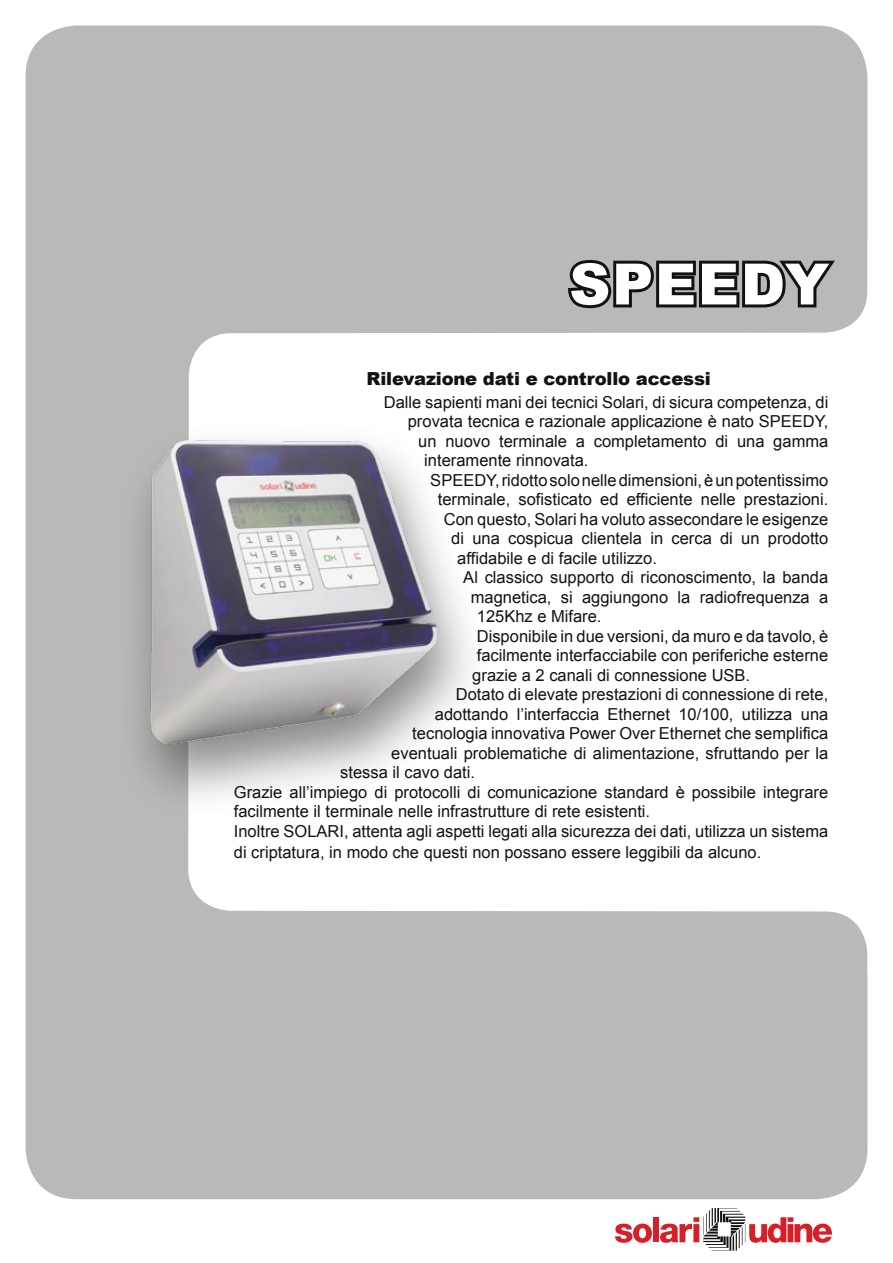
<style>
.page{position:relative;width:893px;height:1263px;background:#fff}
.page>*{position:absolute;margin:0;border:0;box-sizing:border-box;transform-origin:0 0}
.t1{font:900 57px "Arial";letter-spacing:.03em;color:#fff}
.t2{font:900 18px "Arial";letter-spacing:-.01em;color:#121212}
.testo_normale{font:16.5px/19.5px "Arial";color:#121212}
</style>
<div class="page">
<div style="left:26px;top:26px;width:841px;height:1173px;background:#b9bab8;border-radius:51px"></div>
<svg style="left:188px;top:202px;width:680px;height:808px;fill:#fff"></svg>
<svg style="left:615px;top:1223px;width:37px;height:20px"></svg>
<div style="left:653px;top:1217px;width:6px;height:25px;background:#d71f27"></div>
<svg style="left:660px;top:1208px;width:172px;height:42px"></svg>
<svg style="left:565px;top:256px;width:275px;height:55px"></svg>
<div style="left:105px;top:413px;width:394px;height:414px;background:#121212;opacity:.5"></div>
<img style="left:128px;top:425px;width:324px;height:335px">
<p class="t1" style="left:569px;top:252px;width:261px">SPEEDY</p>
<p class="t2" style="left:367px;top:368px;width:346px">Rilevazione dati e controllo accessi</p>
<p class="testo_normale" style="left:384px;top:392px;width:446px">Dalle sapienti mani dei tecnici Solari, di sicura competenza, di</p>
<p class="testo_normale" style="left:408px;top:412px;width:422px">provata tecnica e razionale applicazione è nato SPEEDY,</p>
<p class="testo_normale" style="left:418px;top:431px;width:411px">un nuovo terminale a completamento di una gamma</p>
<p class="testo_normale" style="left:424px;top:451px;width:166px">interamente rinnovata.</p>
<p class="testo_normale" style="left:430px;top:470px;width:399px">SPEEDY, ridotto solo nelle dimensioni, è un potentissimo</p>
<p class="testo_normale" style="left:438px;top:490px;width:392px">terminale, sofisticato ed efficiente nelle prestazioni.</p>
<p class="testo_normale" style="left:444px;top:509px;width:386px">Con questo, Solari ha voluto assecondare le esigenze</p>
<p class="testo_normale" style="left:451px;top:529px;width:379px">di una cospicua clientela in cerca di un prodotto</p>
<p class="testo_normale" style="left:457px;top:548px;width:201px">affidabile e di facile utilizzo.</p>
<p class="testo_normale" style="left:463px;top:568px;width:366px">Al classico supporto di riconoscimento, la banda</p>
<p class="testo_normale" style="left:471px;top:587px;width:359px">magnetica, si aggiungono la radiofrequenza a</p>
<p class="testo_normale" style="left:477px;top:607px;width:126px">125Khz e Mifare.</p>
<p class="testo_normale" style="left:472px;top:626px;width:357px;text-align:justify">Disponibile in due versioni, da muro e da tavolo, è facilmente interfacciabile con periferiche esterne grazie a 2 canali di connessione USB.</p>
<p class="testo_normale" style="left:456px;top:685px;width:374px">Dotato di elevate prestazioni di connessione di rete,</p>
<p class="testo_normale" style="left:435px;top:704px;width:395px">adottando l’interfaccia Ethernet 10/100, utilizza una</p>
<p class="testo_normale" style="left:412px;top:724px;width:417px">tecnologia innovativa Power Over Ethernet che semplifica</p>
<p class="testo_normale" style="left:391px;top:743px;width:438px">eventuali problematiche di alimentazione, sfruttando per la</p>
<p class="testo_normale" style="left:340px;top:763px;width:136px">stessa il cavo dati.</p>
<p class="testo_normale" style="left:234px;top:782px;width:596px">Grazie all’impiego di protocolli di comunicazione standard è possibile integrare facilmente il terminale nelle infrastrutture di rete esistenti.</p>
<p class="testo_normale" style="left:234px;top:820px;width:596px;line-height:21.6px">Inoltre SOLARI, attenta agli aspetti legati alla sicurezza dei dati, utilizza un sistema di criptatura, in modo che questi non possano essere leggibili da alcuno.</p>
</div>
